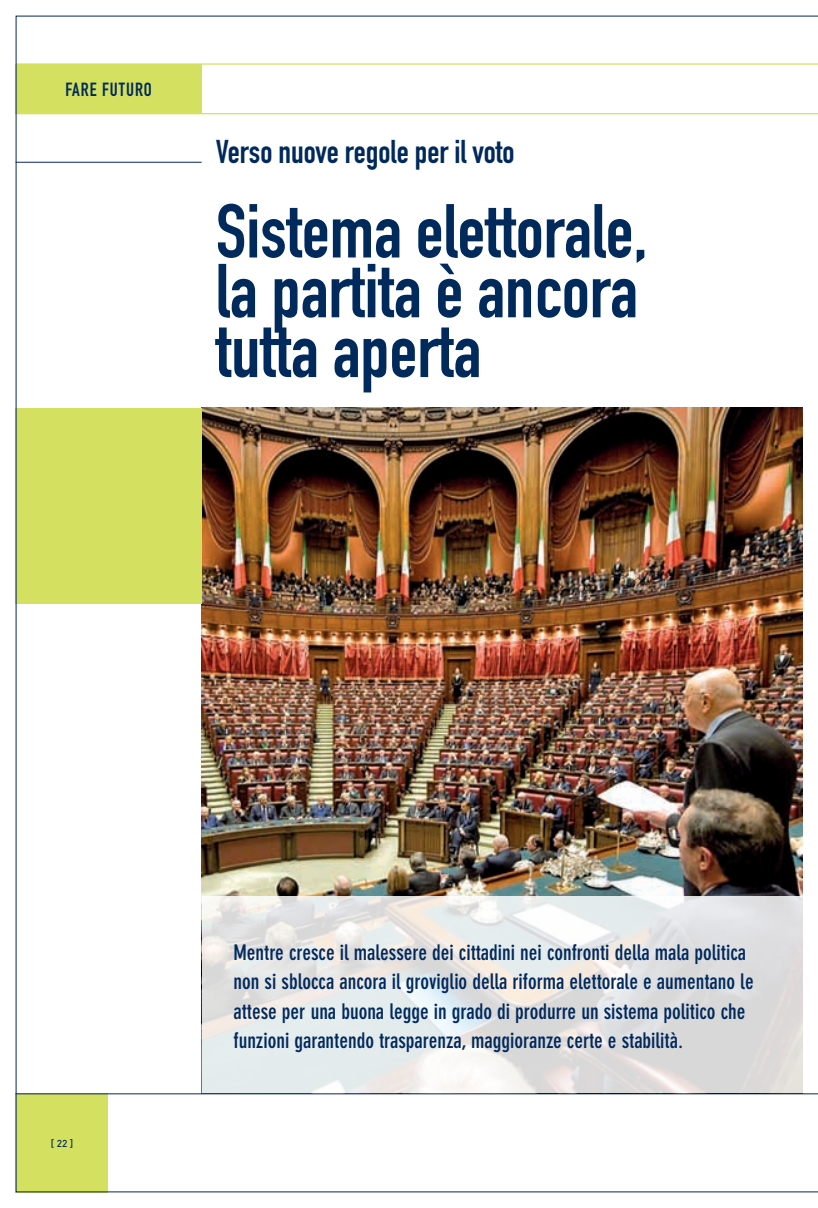
<style>
.page{position:relative;width:818px;height:1208px;background:#fff}
.page>*{position:absolute;margin:0;border:0;box-sizing:border-box;transform-origin:0 0}
.t1{font:75px/59.8px "DIN Engschrift Alternate";color:#00295c}
.t2{font:32.5px "DIN Engschrift Alternate";color:#00295c}
.t3{font:700 condensed 21.25px/29.4px "DIN Neuzeit Grotesk";color:#00295c}
.t4{font:18.75px "DIN Engschrift Alternate";letter-spacing:.05em;color:#00295c}
.t5{font:500 10px "DIN";color:#00295c}
</style>
<div class="page">
<img style="left:16px;top:16px;width:802px;height:1176px">
<p class="t4" style="left:65px;top:79px;width:88px">FARE FUTURO</p>
<p class="t2" style="left:216px;top:132px;width:300px">Verso nuove regole per il voto</p>
<p class="t1" style="left:216px;top:202px;width:433px">Sistema elettorale, la partita è ancora tutta aperta</p>
<p class="t5" style="left:51px;top:1137px;width:24px">[ 22 ]</p>
<p class="t3" style="left:234px;top:938px;width:521px">Mentre cresce il malessere dei cittadini nei confronti della mala politica non si sblocca ancora il groviglio della riforma elettorale e aumentano le attese per una buona legge in grado di produrre un sistema politico che funzioni garantendo trasparenza, maggioranze certe e stabilità.</p>
</div>
